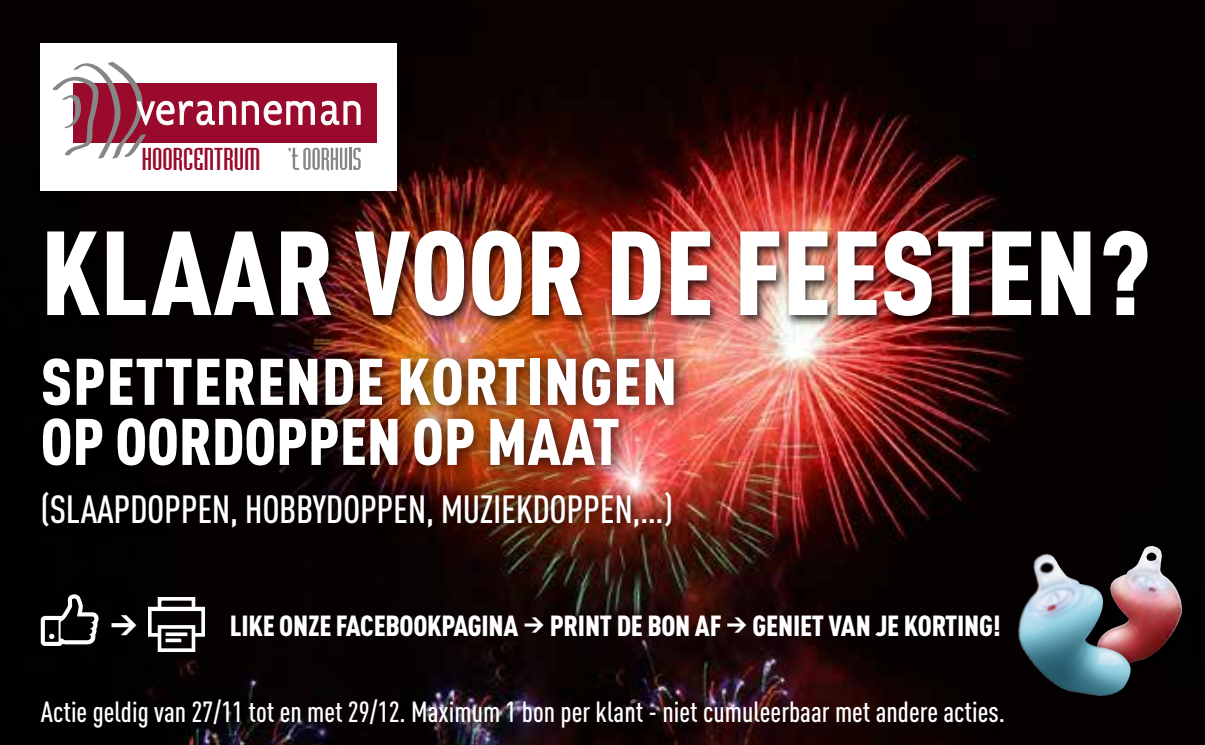
<style>
.page{position:relative;width:1205px;height:745px;background:#fff}
.page>*{position:absolute;margin:0;border:0;box-sizing:border-box;transform-origin:0 0}
.t1{font:900 117.25px "DIN Cond";color:#fff}
.t2{font:900 64.75px/60px "DIN Cond";letter-spacing:.01em;color:#fff;scale:1.04 1}
.t3{font:500 38.75px "DIN Cond";letter-spacing:-.01em;color:#fff}
.t4{font:33.25px "Badloc ICG";color:#990a2c}
.t5{font:500 28.75px "DIN Cond";color:#fff}
.t6{font:900 28.75px "DIN Cond";letter-spacing:-.01em;color:#fff}
.t7{font:900 26.5px "DIN";color:#fff}
</style>
<div class="page">
<img style="left:0;top:0;width:1205px;height:744px">
<div style="left:32px;top:35px;width:382px;height:172px;background:#000"></div>
<div style="left:41px;top:43px;width:356px;height:147px;background:#fff"></div>
<div style="left:73px;top:83px;width:303px;height:60px;background:#990a2c"></div>
<svg style="left:53px;top:62px;width:308px;height:109px"></svg>
<div style="left:42px;top:226px;width:1116px;height:102px;background:#000;opacity:.8"></div>
<div style="left:33px;top:347px;width:657px;height:193px;background:#000;opacity:.75"></div>
<div style="left:1093px;top:542px;width:98px;height:133px;background:#000"></div>
<img style="left:1144px;top:546px;width:38px;height:113px">
<div style="left:1012px;top:549px;width:132px;height:159px;background:#000;opacity:.6"></div>
<img style="left:1015px;top:552px;width:120px;height:146px">
<svg style="left:38px;top:696px;width:987px;height:48px;background:#13080c"></svg>
<img style="left:148px;top:597px;width:57px;height:54px">
<svg style="left:41px;top:594px;width:58px;height:51px"></svg>
<p class="t4" style="left:142px;top:140px;width:120px">HOORCENTRUM</p>
<h1 class="t1" style="left:41px;top:199px;width:1111px">KLAAR VOOR DE FEESTEN?</h1>
<h2 class="t2" style="left:41px;top:349px;width:613px">SPETTERENDE KORTINGEN<br>OP OORDOPPEN OP MAAT</h2>
<h3 class="t3" style="left:41px;top:485px;width:634px">(SLAAPDOPPEN, HOBBYDOPPEN, MUZIEKDOPPEN,…)</h3>
<p class="t7" style="left:110px;top:605px;width:29px">&gt;</p>
<p class="t6" style="left:230px;top:607px;width:772px">LIKE ONZE FACEBOOKPAGINA <sup>&gt;</sup> PRINT DE BON AF <sup>&gt;</sup> GENIET VAN JE KORTING!</p>
<p class="t5" style="left:41px;top:694px;width:965px">Actie geldig van 27/11 tot en met 29/12. Maximum 1 bon per klant - niet cumuleerbaar met andere acties.</p>
</div>
